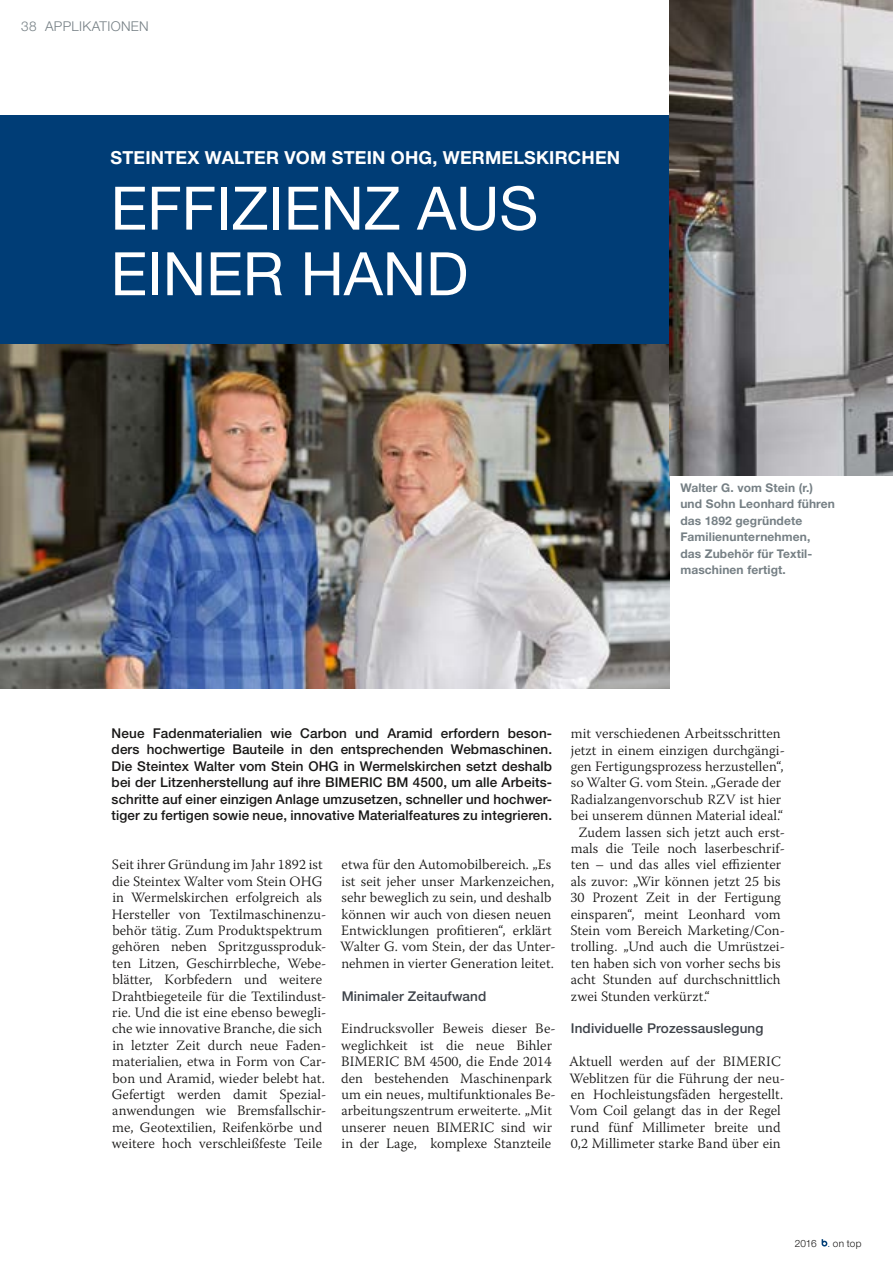
<style>
.page{position:relative;width:893px;height:1263px;background:#fff}
.page>*{position:absolute;margin:0;border:0;box-sizing:border-box;transform-origin:0 0}
.t1{font:60px/65.6px "Helvetica Neue LT Std";color:#fff}
.t2{font:700 18px "Helvetica Neue LT Std";letter-spacing:.01em;color:#fff}
.t3{font:300 14.25px/16.4px "Warnock Pro";letter-spacing:.005em;color:#181716}
.t4{font:500 13.5px/16.4px "Helvetica Neue LT Std";letter-spacing:.01em;color:#181716;text-align:justify}
.t5{font:500 13.5px "Helvetica Neue LT Std";letter-spacing:.01em;color:#3d4249}
.t6{font:300 13.5px "Helvetica Neue LT Std";letter-spacing:.025em;color:#768085}
.t7{font:700 12px/16.4px "Helvetica Neue LT Std";letter-spacing:.01em;color:#768085}
.t8{font:300 10.05px "Helvetica Neue LT Std";color:#181716}
.s1{color:#003d76}
</style>
<div class="page">
<div style="left:0;top:115px;width:893px;height:229px;background:#003d76"></div>
<img style="left:0;top:344px;width:670px;height:345px">
<img style="left:670px;top:0;width:223px;height:476px">
<svg style="left:822px;top:1239px;width:5px;height:7px"></svg>
<p class="t6" style="left:21px;top:18px;width:129px">38 APPLIKATIONEN</p>
<p class="t2" style="left:111px;top:146px;width:511px">STEINTEX WALTER VOM STEIN OHG, WERMELSKIRCHEN</p>
<h1 class="t1" style="left:111px;top:175px;width:429px">EFFIZIENZ AUS<br>EINER HAND</h1>
<p class="t7" style="left:680px;top:479px;width:156px">Walter G. vom Stein (r.) und Sohn Leonhard führen das 1892 gegründete<br>Familienunternehmen,<br>das Zubehör für Textil&shy;maschinen fertigt.</p>
<p class="t4" style="left:112px;top:725px;width:442px">Neue Fadenmaterialien wie Carbon und Aramid erfordern beson&shy;ders hochwertige Bauteile in den entsprechenden Webmaschinen.<br>Die Steintex Walter vom Stein OHG in Wermelskirchen setzt deshalb bei der Litzenherstellung auf ihre BIMERIC BM 4500, um alle Arbeits&shy;schritte auf einer einzigen Anlage umzusetzen, schneller und hochwer&shy;tiger zu fertigen sowie neue, innovative Materialfeatures zu integrieren.</p>
<p class="t3" style="left:112px;top:856px;width:216px">Seit ihrer Gründung im Jahr 1892 ist die Steintex Walter vom Stein OHG in Wermelskirchen erfolgreich als Hersteller von Textilmaschinenzu&shy;behör tätig. Zum Produktspektrum gehören neben Spritzgussproduk&shy;ten Litzen, Geschirrbleche, Webe&shy;blätter, Korbfedern und weitere Drahtbiegeteile für die Textilindust&shy;rie. Und die ist eine ebenso bewegli&shy;che wie innovative Branche, die sich in letzter Zeit durch neue Faden&shy;materialien, etwa in Form von Car&shy;bon und Aramid, wieder belebt hat.<br>Gefertigt werden damit Spezial&shy;anwendungen wie Bremsfallschir&shy;me, Geotextilien, Reifenkörbe und weitere hoch verschleißfeste Teile</p>
<p class="t3" style="left:340px;top:856px;width:217px">etwa für den Automobilbereich. „Es ist seit jeher unser Markenzeichen, sehr beweglich zu sein, und deshalb können wir auch von diesen neuen Entwicklungen profitieren“, erklärt Walter G. vom Stein, der das Unter&shy;nehmen in vierter Generation leitet.</p>
<p class="t5" style="left:342px;top:988px;width:146px">Minimaler Zeitaufwand</p>
<p class="t3" style="left:341px;top:1020px;width:216px">Eindrucksvoller Beweis dieser Be&shy;weglichkeit ist die neue Bihler BIMERIC BM 4500, die Ende 2014 den bestehenden Maschinenpark um ein neues, multifunktionales Be&shy;arbeitungszentrum erweiterte. „Mit unserer neuen BIMERIC sind wir in der Lage, komplexe Stanzteile</p>
<p class="t3" style="left:571px;top:725px;width:211px">mit verschiedenen Arbeitsschritten</p>
<p class="t3" style="left:571px;top:741px;width:216px">jetzt in einem einzigen durchgängi-</p>
<p class="t3" style="left:571px;top:758px;width:214px">gen Fertigungsprozess herzustellen“,</p>
<p class="t3" style="left:571px;top:774px;width:212px">so Walter G. vom Stein. „Gerade der</p>
<p class="t3" style="left:570px;top:791px;width:212px">Radialzangenvorschub RZV ist hier</p>
<p class="t3" style="left:571px;top:807px;width:214px">bei unserem dünnen Material ideal.“</p>
<p class="t3" style="left:579px;top:823px;width:208px">Zudem lassen sich jetzt auch erst-</p>
<p class="t3" style="left:571px;top:840px;width:216px">mals die Teile noch laserbeschrif-</p>
<p class="t3" style="left:571px;top:856px;width:212px">ten – und das alles viel effizienter</p>
<p class="t3" style="left:571px;top:873px;width:211px">als zuvor: „Wir können jetzt 25 bis</p>
<p class="t3" style="left:570px;top:889px;width:212px">30 Prozent Zeit in der Fertigung</p>
<p class="t3" style="left:571px;top:905px;width:211px">einsparen“, meint Leonhard vom</p>
<p class="t3" style="left:570px;top:922px;width:216px">Stein vom Bereich Marketing/Con-</p>
<p class="t3" style="left:571px;top:938px;width:216px">trolling. „Und auch die Umrüstzei-</p>
<p class="t3" style="left:571px;top:955px;width:211px">ten haben sich von vorher sechs bis</p>
<p class="t3" style="left:571px;top:971px;width:211px">acht Stunden auf durchschnittlich</p>
<p class="t3" style="left:571px;top:987px;width:141px">zwei Stunden verkürzt.“</p>
<p class="t5" style="left:571px;top:1020px;width:194px">Individuelle Prozessauslegung</p>
<p class="t3" style="left:569px;top:1053px;width:217px">Aktuell werden auf der BIMERIC Weblitzen für die Führung der neu&shy;en Hochleistungsfäden hergestellt.<br>Vom Coil gelangt das in der Regel rund fünf Millimeter breite und 0,2 Millimeter starke Band über ein</p>
<p class="t8" style="left:795px;top:1237px;width:68px">2016 <span class="s1">.</span> on top</p>
</div>
